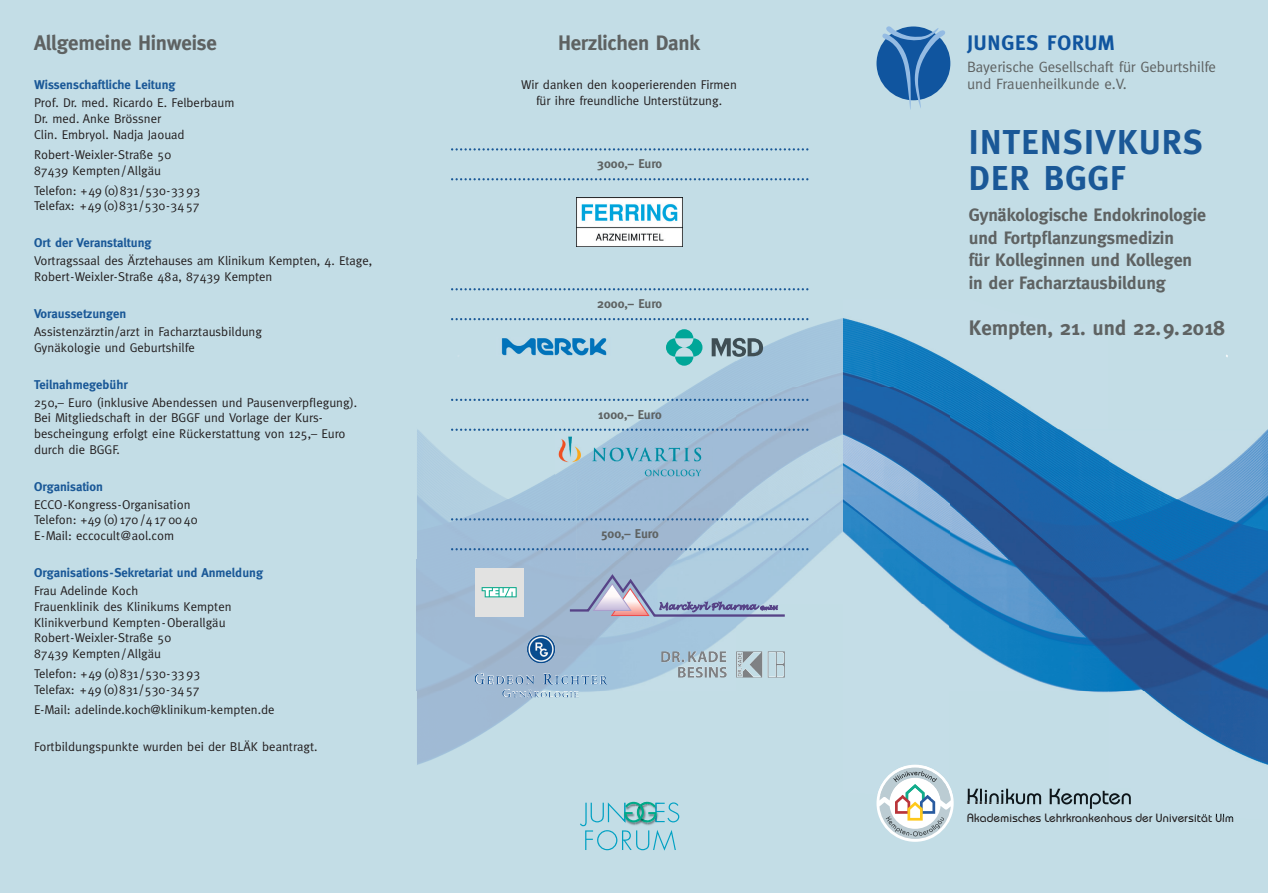
<style>
.page{position:relative;width:1268px;height:893px;background:#fff}
.page>*{position:absolute;margin:0;border:0;box-sizing:border-box;transform-origin:0 0}
.t1{font:700 34.5px/36px "Meta";letter-spacing:.04em;color:#1a5897}
.t2{font:700 21px "Meta";letter-spacing:-.01em;color:#5e6262}
.t3{font:700 21px "Meta";letter-spacing:.04em;color:#10559f}
.t4{font:700 18px/22.5px "Meta";letter-spacing:-.005em;color:#5e6262}
.t5{font:15px/17.2px "Meta";letter-spacing:-.005em;color:#5e6262}
.t6{font:12.75px/15.8px "Meta";color:#231f20}
.t7{font:700 12.75px "Meta";color:#1a5897}
.t8{font:700 12.75px "Meta";color:#5e6262}
.t9{font:500 12px "Bauhaus";letter-spacing:.02em;color:#231f20}
</style>
<div class="page">
<div style="left:0;top:0;width:1267px;height:893px;background:#c3dde6"></div>
<img style="left:1108px;top:354px;width:159px;height:465px">
<img style="left:948px;top:360px;width:160px;height:450px">
<img style="left:842px;top:318px;width:106px;height:447px">
<img style="left:877px;top:765px;width:76px;height:35px">
<svg style="left:879px;top:768px;width:71px;height:71px;background:#cfd7d7"></svg>
<img style="left:1164px;top:814px;width:68px;height:4px">
<img style="left:967px;top:788px;width:163px;height:21px">
<img style="left:417px;top:320px;width:159px;height:445px">
<img style="left:576px;top:320px;width:160px;height:378px">
<img style="left:736px;top:318px;width:106px;height:360px">
<div style="left:876px;top:26px;width:74px;height:74px;background:#10559f;border-radius:50%"></div>
<svg style="left:881px;top:26px;width:65px;height:84px"></svg>
<svg style="left:580px;top:801px;width:99px;height:49px"></svg>
<img style="left:576px;top:197px;width:106px;height:49px">
<svg style="left:451px;top:148px;width:357px;height:3px"></svg>
<svg style="left:451px;top:178px;width:357px;height:2px"></svg>
<svg style="left:666px;top:338px;width:18px;height:19px"></svg>
<svg style="left:684px;top:338px;width:18px;height:19px"></svg>
<svg style="left:675px;top:329px;width:18px;height:9px"></svg>
<svg style="left:675px;top:357px;width:18px;height:9px"></svg>
<svg style="left:711px;top:337px;width:52px;height:20px"></svg>
<img style="left:496px;top:337px;width:115px;height:18px">
<svg style="left:451px;top:288px;width:357px;height:2px"></svg>
<svg style="left:451px;top:318px;width:357px;height:2px"></svg>
<img style="left:555px;top:434px;width:149px;height:45px">
<svg style="left:451px;top:399px;width:357px;height:2px"></svg>
<svg style="left:451px;top:429px;width:357px;height:2px"></svg>
<svg style="left:451px;top:518px;width:357px;height:2px"></svg>
<svg style="left:451px;top:548px;width:357px;height:2px"></svg>
<div style="left:474px;top:568px;width:49px;height:49px;background:#e2e2e1"></div>
<svg style="left:481px;top:587px;width:35px;height:10px"></svg>
<img style="left:475px;top:635px;width:81px;height:50px">
<svg style="left:569px;top:574px;width:215px;height:43px;background:#a5b5ce"></svg>
<img style="left:708px;top:651px;width:76px;height:26px">
<h2 class="t2" style="left:34px;top:31px;width:184px">Allgemeine Hinweise</h2>
<p class="t7" style="left:34px;top:78px;width:143px">Wissenschaftliche Leitung</p>
<p class="t6" style="left:34px;top:95px;width:202px">Prof. Dr. med. Ricardo E. Felberbaum<br>Dr. med. Anke Brössner<br>Clin. Embryol. Nadja Jaouad</p>
<p class="t6" style="left:34px;top:146px;width:139px">Robert-Weixler-Straße 50<br>87439 Kempten/Allgäu</p>
<p class="t6" style="left:34px;top:182px;width:168px">Telefon: +49(0)831/530-3393<br>Telefax: +49(0)831/530-3457</p>
<p class="t7" style="left:34px;top:236px;width:119px">Ort der Veranstaltung</p>
<p class="t6" style="left:34px;top:253px;width:340px">Vortragssaal des Ärztehauses am Klinikum Kempten, 4. Etage,<br>Robert-Weixler-Straße 48a, 87439 Kempten</p>
<p class="t7" style="left:34px;top:306px;width:94px">Voraussetzungen</p>
<p class="t6" style="left:34px;top:323px;width:229px">Assistenzärztin/arzt in Facharztausbildung<br>Gynäkologie und Geburtshilfe</p>
<p class="t7" style="left:34px;top:377px;width:95px">Teilnahmegebühr</p>
<p class="t6" style="left:34px;top:394px;width:324px">250,– Euro (inklusive Abendessen und Pausenverpflegung).<br>Bei Mitgliedschaft in der BGGF und Vorlage der Kurs&shy;bescheingung erfolgt eine Rückerstattung von 125,– Euro durch die BGGF.</p>
<p class="t7" style="left:34px;top:479px;width:70px">Organisation</p>
<p class="t6" style="left:34px;top:496px;width:165px">ECCO-Kongress-Organisation<br>Telefon: +49(0)170 /4170040<br>E-Mail: eccocult@aol.com</p>
<p class="t7" style="left:34px;top:565px;width:230px">Organisations-Sekretariat und Anmeldung</p>
<p class="t6" style="left:34px;top:583px;width:199px">Frau Adelinde Koch<br>Frauenklinik des Klinikums Kempten<br>Klinikverbund Kempten-Oberallgäu<br>Robert-Weixler-Straße 50<br>87439 Kempten/Allgäu</p>
<p class="t6" style="left:34px;top:666px;width:168px">Telefon: +49(0)831/530-3393<br>Telefax: +49(0)831/530-3457</p>
<p class="t6" style="left:34px;top:701px;width:242px">E-Mail: adelinde.koch@klinikum-kempten.de</p>
<p class="t6" style="left:34px;top:738px;width:285px">Fortbildungspunkte wurden bei der BLÄK beantragt.</p>
<h2 class="t2" style="left:558px;top:31px;width:143px">Herzlichen Dank</h2>
<p class="t6" style="left:521px;top:77px;width:217px;text-align:center">Wir danken den kooperierenden Firmen für ihre freundliche Unterstützung.</p>
<p class="t8" style="left:597px;top:157px;width:66px">3000,– Euro</p>
<p class="t8" style="left:597px;top:296px;width:66px">2000,– Euro</p>
<p class="t8" style="left:597px;top:407px;width:65px">1000,– Euro</p>
<p class="t8" style="left:600px;top:527px;width:60px">500,– Euro</p>
<h2 class="t3" style="left:966px;top:31px;width:149px">JUNGES FORUM</h2>
<p class="t5" style="left:966px;top:58px;width:250px">Bayerische Gesellschaft für Geburtshilfe und Frauenheilkunde e.V.</p>
<h1 class="t1" style="left:968px;top:124px;width:235px">INTENSIVKURS<br>DER BGGF</h1>
<h3 class="t4" style="left:968px;top:204px;width:239px">Gynäkologische Endokrinologie und Fortpflanzungsmedizin<br>für Kolleginnen und Kollegen in der Facharztausbildung</h3>
<h2 class="t2" style="left:968px;top:315px;width:257px">Kempten, 21. und 22.9.2018</h2>
<p class="t9" style="left:966px;top:811px;width:268px">Akademisches Lehrkrankenhaus der Universität Ulm</p>
</div>
